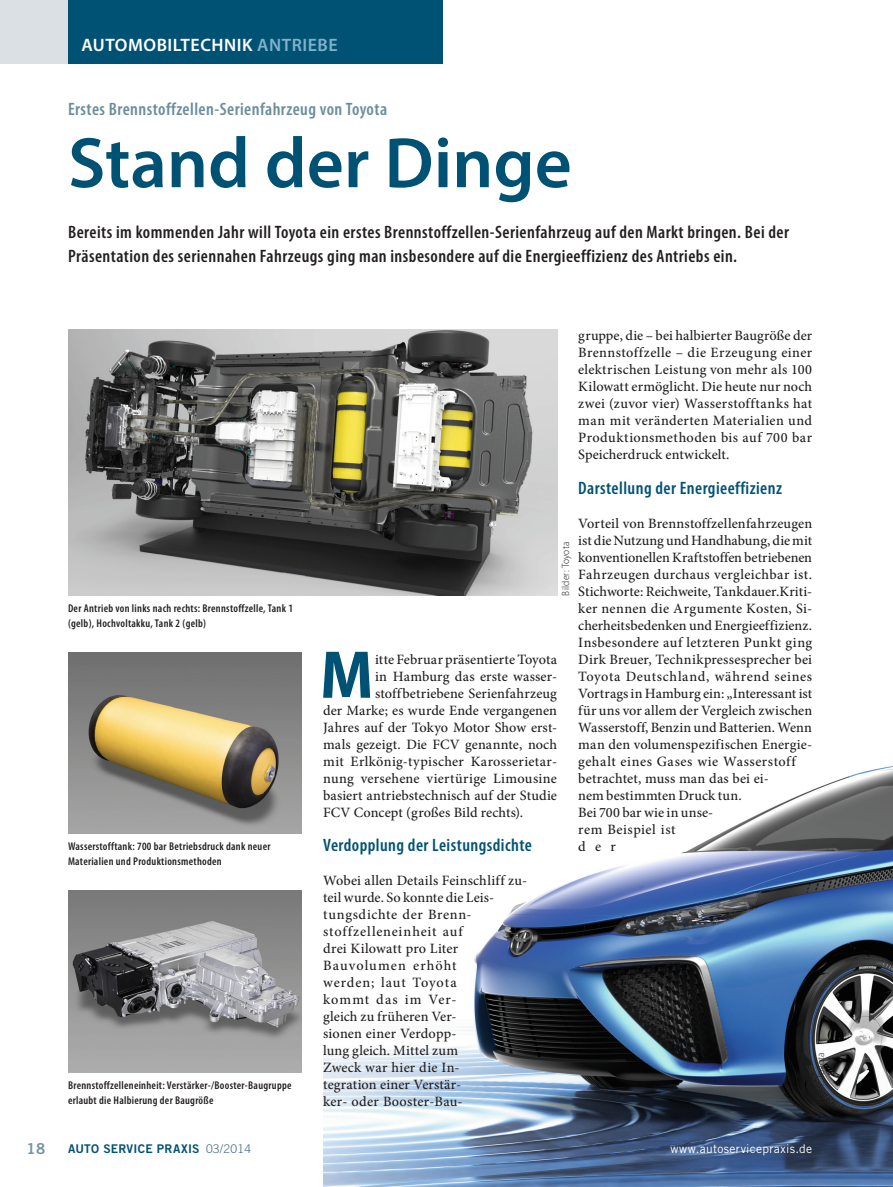
<style>
.page{position:relative;width:893px;height:1187px;background:#fff}
.page>*{position:absolute;margin:0;border:0;box-sizing:border-box;transform-origin:0 0}
.Titel_1{font:600 72px "Myriad Pro";color:#005274}
.Grundtext_Initial_3Z{font:700 semi-condensed 68.1px "Myriad Pro";color:#005274}
.Vorspann{font:600 condensed 18px/24px "Myriad Pro";letter-spacing:.025em;color:#231f20}
.Zwischenüberschrift{font:600 condensed 18px "Myriad Pro";letter-spacing:.025em;color:#005274}
.Dachzeile_1{font:600 condensed 18px "Myriad Pro";letter-spacing:.025em;color:#6a8d9c}
.Rubrik{font:600 18px "Myriad Pro";letter-spacing:.03em;color:#fff}
.Pagina{font:15px "Trade Gothic LT Std Bd 2";color:#7195a6}
.Grundtext{font:500 14.25px/17px "Minion Pro";letter-spacing:.015em;color:#231f20}
.Grundtext_Initial_3Z-2{font:500 14.25px "Minion Pro";letter-spacing:.01em;color:#231f20}
.Fusszeile{font:12px "Trade Gothic LT Std Bd 2";letter-spacing:.02em;color:#005274}
.Internetverweis{font:12px "Trade Gothic LT Std";letter-spacing:.03em;color:#fff}
.Bildunterschrift{font:600 condensed 11.25px/15px "Myriad Pro";letter-spacing:.025em;color:#231f20}
.Bildquelle{font:300 semi-condensed 10.5px "Myriad Pro";letter-spacing:.025em;color:#231f20}
.s1{color:#7fb2c9}
.s2{font-family:"Trade Gothic LT Std";font-weight:300;color:#456e80}
</style>
<div class="page">
<img style="left:323px;top:766px;width:570px;height:420px">
<img style="left:68px;top:329px;width:489px;height:266px">
<img style="left:68px;top:652px;width:234px;height:181px">
<img style="left:68px;top:890px;width:234px;height:182px">
<div style="left:0;top:0;width:68px;height:64px;background:#dae0e3"></div>
<div style="left:68px;top:0;width:374px;height:64px;background:#005274"></div>
<p class="Rubrik" style="left:81px;top:34px;width:258px">AUTOMOBILTECHNIK <span class="s1">ANTRIEBE</span></p>
<p class="Dachzeile_1" style="left:68px;top:99px;width:321px">Erstes Brennstoffzellen-Serienfahrzeug von Toyota</p>
<p class="Titel_1" style="left:68px;top:117px;width:505px">Stand der Dinge</p>
<p class="Vorspann" style="left:68px;top:220px;width:723px">Bereits im kommenden Jahr will Toyota ein erstes Brennstoffzellen-Serienfahrzeug auf den Markt bringen. Bei der<br>Präsentation des seriennahen Fahrzeugs ging man insbesondere auf die Energieeffizienz des Antriebs ein.</p>
<p class="Bildunterschrift" style="left:68px;top:600px;width:226px">Der Antrieb von links nach rechts: Brennstoffzelle, Tank 1 (gelb), Hochvoltakku, Tank 2 (gelb)</p>
<p class="Bildunterschrift" style="left:68px;top:839px;width:204px">Wasserstofftank: 700 bar Betriebsdruck dank neuer</p>
<p class="Bildunterschrift" style="left:68px;top:854px;width:155px">Materialien und Produktionsmethoden</p>
<p class="Bildunterschrift" style="left:68px;top:1077px;width:225px">Brennstoffzelleneinheit: Verstärker-/Booster-Baugruppe erlaubt die Halbierung der Baugröße</p>
<p class="Pagina" style="left:27px;top:1139px;width:20px">18</p>
<p class="Fusszeile" style="left:68px;top:1141px;width:185px">AUTO SERVICE PRAXIS <span class="s2">03/2014</span></p>
<p class="Grundtext" style="left:578px;top:327px;width:235px;text-align:justify">gruppe, die – bei halbierter Baugröße der Brennstoffzelle – die Erzeugung einer elektrischen Leistung von mehr als 100<br>Kilowatt ermöglicht. Die heute nur noch zwei (zuvor vier) Wasserstofftanks hat man mit veränderten Materialien und Produktionsmethoden bis auf 700 bar Speicherdruck entwickelt.</p>
<p class="Zwischenüberschrift" style="left:578px;top:477px;width:205px">Darstellung der Energieeffizienz</p>
<p class="Grundtext" style="left:578px;top:514px;width:235px">Vorteil von Brennstoffzellenfahrzeugen ist die Nutzung und Handhabung, die mit konventionellen Kraftstoffen betriebenen Fahrzeugen durchaus vergleichbar ist.<br>Stichworte: Reichweite, Tankdauer.Kriti&shy;ker nennen die Argumente Kosten, Si&shy;cherheitsbedenken und Energieeffizienz.<br>Insbesondere auf letzteren Punkt ging Dirk Breuer, Technikpressesprecher bei Toyota Deutschland, während seines Vortrags in Hamburg ein: „Interessant ist für uns vor allem der Vergleich zwischen Wasserstoff, Benzin und Batterien. Wenn man den volumenspezifischen Energie&shy;gehalt eines Gases wie Wasserstoff betrachtet, muss man das bei ei-<br>nem bestimmten Druck tun.<br>Bei 700 bar wie in unse-<br>rem Beispiel ist<br>der</p>
<p class="Bildquelle" style="left:560px;top:595px;width:55px;rotate:-90deg">Bilder: Toyota</p>
<p class="Grundtext_Initial_3Z" style="left:320px;top:636px;width:55px">M</p>
<p class="Grundtext_Initial_3Z-2" style="left:375px;top:649px;width:183px">itte Februar präsentierte Toyota</p>
<p class="Grundtext_Initial_3Z-2" style="left:375px;top:666px;width:183px">in Hamburg das erste wasser-</p>
<p class="Grundtext_Initial_3Z-2" style="left:375px;top:683px;width:183px">stoffbetriebene Serienfahrzeug</p>
<p class="Grundtext_Initial_3Z-2" style="left:323px;top:700px;width:235px">der Marke; es wurde Ende vergangenen</p>
<p class="Grundtext_Initial_3Z-2" style="left:323px;top:717px;width:235px">Jahres auf der Tokyo Motor Show erst-</p>
<p class="Grundtext_Initial_3Z-2" style="left:323px;top:734px;width:235px">mals gezeigt. Die FCV genannte, noch</p>
<p class="Grundtext_Initial_3Z-2" style="left:323px;top:751px;width:235px">mit Erlkönig-typischer Karosserietar-</p>
<p class="Grundtext_Initial_3Z-2" style="left:323px;top:768px;width:235px">nung versehene viertürige Limousine</p>
<p class="Grundtext_Initial_3Z-2" style="left:323px;top:785px;width:235px">basiert antriebstechnisch auf der Studie</p>
<p class="Grundtext_Initial_3Z-2" style="left:323px;top:802px;width:202px">FCV Concept (großes Bild rechts).</p>
<p class="Zwischenüberschrift" style="left:323px;top:835px;width:210px">Verdopplung der Leistungsdichte</p>
<p class="Grundtext" style="left:323px;top:871px;width:206px">Wobei allen Details Feinschliff zu&shy;teil wurde. So konnte die Leis&shy;tungsdichte der Brenn&shy;stoffzelleneinheit auf<br>drei Kilowatt pro Liter<br>Bauvolumen erhöht<br>werden; laut Toyota<br>kommt das im Ver-<br>gleich zu früheren Ver-<br>sionen einer Verdopp-<br>lung gleich. Mittel zum<br>Zweck war hier die In-<br>tegration einer Verstär-<br>ker- oder Booster-Bau-</p>
<p class="Bildquelle" style="left:815px;top:1106px;width:55px;rotate:-90deg">Bilder: Toyota</p>
<p class="Internetverweis" style="left:670px;top:1141px;width:143px">www.autoservicepraxis.de</p>
</div>
